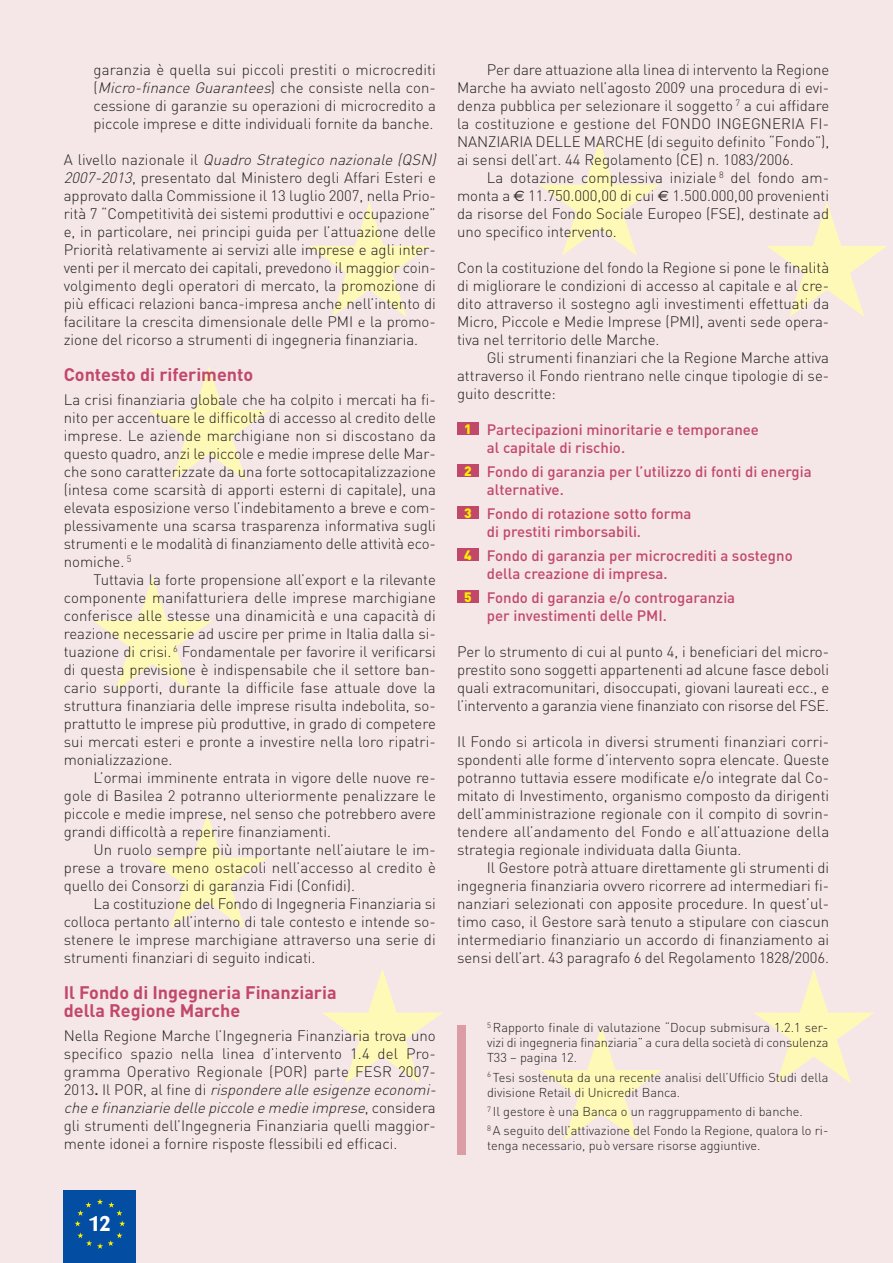
<style>
.page{position:relative;width:893px;height:1263px;background:#f5e7e7}
.page>*{position:absolute;margin:0;border:0;box-sizing:border-box;transform-origin:0 0}
.t1{font:700 21px "Barmeno BQ";color:#fff}
.t2{font:700 18px/18px "DIN";color:#c2486a}
.t3{font:300 15px/18px "DIN";color:#231f20;text-align:justify}
.t4{font:500 15px/18px "DIN";color:#c2486a}
.t5{font:900 13.5px "DIN";color:#fff200}
.t6{font:300 12.75px/15px "DIN";color:#231f20}
.s1{font-style:italic}
.s2{font-weight:500}
.s3{font-family:"Euro Sans";font-weight:400}
</style>
<div class="page">
<svg style="left:539px;top:141px;width:121px;height:115px"></svg>
<svg style="left:541px;top:1026px;width:121px;height:115px"></svg>
<svg style="left:754px;top:969px;width:120px;height:115px"></svg>
<svg style="left:767px;top:202px;width:120px;height:115px"></svg>
<svg style="left:322px;top:969px;width:121px;height:115px"></svg>
<svg style="left:147px;top:814px;width:121px;height:115px"></svg>
<svg style="left:92px;top:576px;width:121px;height:115px"></svg>
<svg style="left:149px;top:366px;width:120px;height:115px"></svg>
<svg style="left:309px;top:202px;width:120px;height:115px"></svg>
<div style="left:457px;top:548px;width:21px;height:13px;background:#c2486a"></div>
<div style="left:457px;top:590px;width:21px;height:13px;background:#c2486a"></div>
<div style="left:457px;top:506px;width:21px;height:13px;background:#c2486a"></div>
<div style="left:457px;top:464px;width:21px;height:13px;background:#c2486a"></div>
<div style="left:457px;top:422px;width:21px;height:13px;background:#c2486a"></div>
<div style="left:457px;top:1025px;width:9px;height:130px;background:#db9ca6"></div>
<div style="left:64px;top:1191px;width:72px;height:72px;background:#034ea2"></div>
<svg style="left:77px;top:1232px;width:45px;height:17px"></svg>
<svg style="left:75px;top:1199px;width:50px;height:27px"></svg>
<p class="t3" style="left:94px;top:63px;width:344px">garanzia è quella sui piccoli prestiti o microcrediti ( <span class="s1">Micro-finance Guarantees</span>) c h e co n s i ste n e l la co n - cessione di garanzie su operazioni di microcredito a piccole imprese e ditte individuali fornite da banche.</p>
<p class="t3" style="left:64px;top:153px;width:377px;text-align:left">A l i ve l l o n a z i o n a l e i l <span class="s1">Quadro Strategico nazionale (QSN)<br>2007-2013</span>, presentato dal Ministero degli Affari Esteri e approvato dalla Commissione il 13 luglio 2007, nella Prio&shy;rità 7 “Competitività dei sistemi produttivi e occupazione” e, in particolare, nei principi guida per l’attuazione delle Priorità relativamente ai servizi alle imprese e agli inter&shy;venti per il mercato dei capitali, prevedono il maggior coin&shy;volgimento degli operatori di mercato, la promozione di più efficaci relazioni banca-impresa anche nell’intento di facilitare la crescita dimensionale delle PMI e la promo&shy;zione del ricorso a strumenti di ingegneria finanziaria.</p>
<p class="t2" style="left:64px;top:368px;width:191px">Contesto di riferimento</p>
<p class="t3" style="left:64px;top:393px;width:374px">La crisi finanziaria globale che ha colpito i mercati ha fi&shy;nito per accentuare le difficoltà di accesso al credito delle imprese. Le aziende marchigiane non si discostano da questo quadro, anzi le piccole e medie imprese delle Mar&shy;che sono caratterizzate da una forte sottocapitalizzazione (intesa come scarsità di apporti esterni di capitale), una elevata esposizione verso l’indebitamento a breve e com&shy;plessivamente una scarsa trasparenza informativa sugli strumenti e le modalità di finanziamento delle attività eco&shy;nomiche. <sup>5</sup></p>
<p class="t3" style="left:64px;top:573px;width:374px;text-indent:30px">Tuttavia la forte propensione all’export e la rilevante componente manifatturiera delle imprese marchigiane conferisce alle stesse una dinamicità e una capacità di reazione necessarie ad uscire per prime in Italia dalla si&shy;tuazione di crisi. <sup>6</sup> Fondamentale per favorire il verificarsi di questa previsione è indispensabile che il settore ban&shy;cario supporti, durante la difficile fase attuale dove la struttura finanziaria delle imprese risulta indebolita, so&shy;prattutto le imprese più produttive, in grado di competere sui mercati esteri e pronte a investire nella loro ripatri&shy;monializzazione.</p>
<p class="t3" style="left:64px;top:771px;width:374px;text-indent:30px">L’ormai imminente entrata in vigore delle nuove re&shy;gole di Basilea 2 potranno ulteriormente penalizzare le piccole e medie imprese, nel senso che potrebbero avere grandi difficoltà a reperire finanziamenti.</p>
<p class="t3" style="left:64px;top:843px;width:374px;text-indent:30px">Un ruolo sempre più importante nell’aiutare le im&shy;prese a trovare meno ostacoli nell’accesso al credito è quello dei Consorzi di garanzia Fidi (Confidi).</p>
<p class="t3" style="left:64px;top:897px;width:374px;text-indent:30px">La costituzione del Fondo di Ingegneria Finanziaria si colloca pertanto all’interno di tale contesto e intende so&shy;stenere le imprese marchigiane attraverso una serie di strumenti finanziari di seguito indicati.</p>
<p class="t2" style="left:64px;top:986px;width:274px">Il Fondo di Ingegneria Finanziaria della Regione Marche</p>
<p class="t3" style="left:64px;top:1029px;width:377px;text-align:left">Nella Regione Marche l’Ingegneria Finanziaria trova uno specifico spazio nella linea d’intervento 1.4 del Pro&shy;gramma Operativo Regionale (POR) parte FESR 2007- 2 0 1 3 <span class="s2">.</span> I l P O R , a l f i n e d i <span class="s1">rispondere alle esigenze economi&shy;che e finanziarie delle piccole e medie imprese</span>, c o n s i d e ra gli strumenti dell’Ingegneria Finanziaria quelli maggior&shy;mente idonei a fornire risposte flessibili ed efficaci.</p>
<p class="t3" style="left:457px;top:63px;width:374px;text-indent:30px">Per dare attuazione alla linea di intervento la Regione Marche ha avviato nell’agosto 2009 una procedura di evi&shy;denza pubblica per selezionare il soggetto <sup>7</sup> a cui affidare la costituzione e gestione del FONDO INGEGNERIA FI-NANZIARIA DELLE MARCHE (di seguito definito “Fondo”), ai sensi dell’art. 44 Regolamento (CE) n. 1083/2006.</p>
<p class="t3" style="left:457px;top:171px;width:374px;text-indent:30px">La dotazione complessiva iniziale <sup>8</sup> del fondo am&shy;monta a <span class="s3">€</span> 11.750.000,00 di cui <span class="s3">€</span> 1.500.000,00 provenienti da risorse del Fondo Sociale Europeo (FSE), destinate ad uno specifico intervento.</p>
<p class="t3" style="left:457px;top:261px;width:374px">Con la costituzione del fondo la Regione si pone le finalità di migliorare le condizioni di accesso al capitale e al cre&shy;dito attraverso il sostegno agli investimenti effettuati da Micro, Piccole e Medie Imprese (PMI), aventi sede opera&shy;tiva nel territorio delle Marche.</p>
<p class="t3" style="left:457px;top:351px;width:374px;text-indent:30px">Gli strumenti finanziari che la Regione Marche attiva attraverso il Fondo rientrano nelle cinque tipologie di se&shy;guito descritte:</p>
<p class="t4" style="left:487px;top:422px;width:274px">Partecipazioni minoritarie e temporanee al capitale di rischio.</p>
<p class="t4" style="left:487px;top:464px;width:326px">Fondo di garanzia per l’utilizzo di fonti di energia alternative.</p>
<p class="t4" style="left:487px;top:506px;width:206px">Fondo di rotazione sotto forma di prestiti rimborsabili.</p>
<p class="t4" style="left:487px;top:548px;width:307px">Fondo di garanzia per microcrediti a sostegno della creazione di impresa.</p>
<p class="t4" style="left:487px;top:590px;width:250px">Fondo di garanzia e/o controgaranzia per investimenti delle PMI.</p>
<p class="t3" style="left:457px;top:645px;width:374px">Per lo strumento di cui al punto 4, i beneficiari del micro&shy;prestito sono soggetti appartenenti ad alcune fasce deboli quali extracomunitari, disoccupati, giovani laureati ecc., e l’intervento a garanzia viene finanziato con risorse del FSE.</p>
<p class="t3" style="left:457px;top:735px;width:374px">Il Fondo si articola in diversi strumenti finanziari corri&shy;spondenti alle forme d’intervento sopra elencate. Queste potranno tuttavia essere modificate e/o integrate dal Co&shy;mitato di Investimento, organismo composto da dirigenti dell’amministrazione regionale con il compito di sovrin&shy;tendere all’andamento del Fondo e all’attuazione della strategia regionale individuata dalla Giunta.</p>
<p class="t3" style="left:457px;top:861px;width:374px;text-indent:30px">Il Gestore potrà attuare direttamente gli strumenti di ingegneria finanziaria ovvero ricorrere ad intermediari fi&shy;nanziari selezionati con apposite procedure. In quest’ul&shy;timo caso, il Gestore sarà tenuto a stipulare con ciascun intermediario finanziario un accordo di finanziamento ai sensi dell’art. 43 paragrafo 6 del Regolamento 1828/2006.</p>
<p class="t5" style="left:464px;top:424px;width:9px">1</p>
<p class="t5" style="left:464px;top:466px;width:9px">2</p>
<p class="t5" style="left:464px;top:508px;width:9px">3</p>
<p class="t5" style="left:464px;top:550px;width:9px">4</p>
<p class="t5" style="left:464px;top:592px;width:9px">5</p>
<p class="t6" style="left:487px;top:1022px;width:343px;text-align:justify"><sup>5</sup> Rapporto finale di valutazione “Docup submisura 1.2.1 ser&shy;vizi di ingegneria finanziaria” a cura della società di consulenza T33 – pagina 12.</p>
<p class="t6" style="left:487px;top:1071px;width:343px"><sup>6</sup> Tesi sostenuta da una recente analisi dell’Ufficio Studi della divisione Retail di Unicredit Banca.</p>
<p class="t6" style="left:487px;top:1103px;width:343px;line-height:19.2px"><sup>7</sup> Il gestore è una Banca o un raggruppamento di banche.<br><sup>8</sup> A seguito dell’attivazione del Fondo la Regione, qualora lo ri-</p>
<p class="t6" style="left:487px;top:1139px;width:275px">tenga necessario, può versare risorse aggiuntive.</p>
<h1 class="t1" style="left:89px;top:1215px;width:23px">12</h1>
</div>
